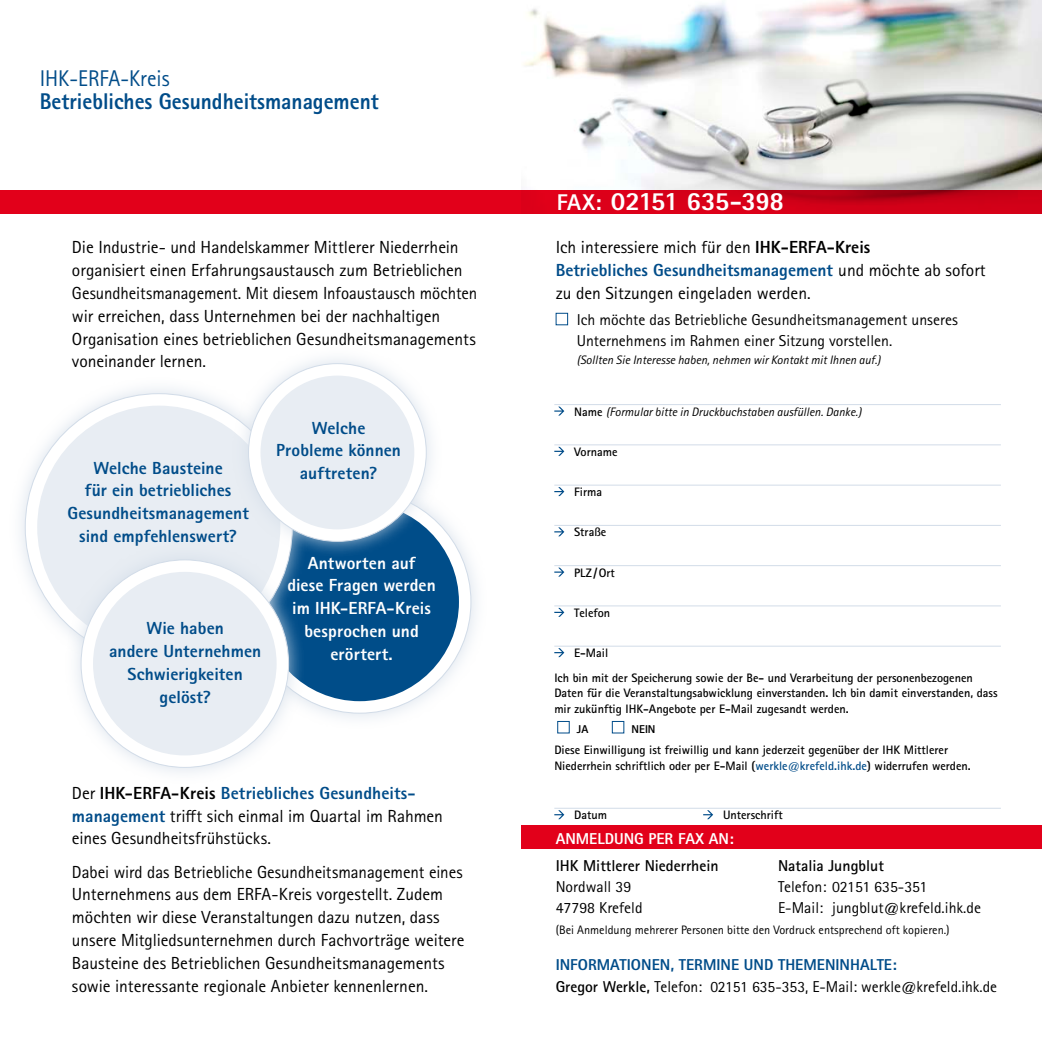
<style>
.page{position:relative;width:1042px;height:1042px;background:#fff}
.page>*{position:absolute;margin:0;border:0;box-sizing:border-box;transform-origin:0 0}
.t1{font:800 26.25px "Rotis Sans Serif Pro";letter-spacing:-.025em;color:#fff}
.t2{font:800 22.75px "Rotis Sans Serif Pro";color:#004c89;scale:.94 1}
.t3{font:22.75px "Rotis Sans Serif Pro";color:#004c89;scale:.94 1}
.t4{font:17.5px/22.8px "Rotis Sans Serif Pro";color:#000}
.t5{font:800 17.5px/22.8px "Rotis Sans Serif Pro";letter-spacing:.005em;color:#004c89;text-align:center}
.t6{font:800 17.5px/22.8px "Rotis Sans Serif Pro";letter-spacing:.005em;color:#fff;text-align:center}
.t7{font:15.75px/21px "Rotis Sans Serif Pro";color:#000}
.t8{font:700 15.75px "Rotis Sans Serif Pro";color:#000}
.t9{font:800 15.75px "Rotis Sans Serif Pro";color:#004c89}
.t10{font:800 15.75px "Rotis Sans Serif Pro";color:#fff}
.t11{font:700 12.25px/15.8px "Rotis Sans Serif Pro";color:#000}
.t12{font:italic 12.25px "Rotis Sans Serif Pro";color:#000}
.t13{font:12.25px "Rotis Sans Serif Pro";color:#000}
.t14{font:800 11.38px "Rotis Sans Serif Pro";color:#000}
.s1{font-size:22.75px}
.s2{font-weight:800}
.s3{font-weight:800;color:#004c89}
.s4{font-weight:700;font-style:normal}
.s5{color:#004c89}
.s6{font-weight:700}
</style>
<div class="page">
<div style="left:521px;top:825px;width:521px;height:24px;background:#e2001a"></div>
<img style="left:521px;top:0;width:521px;height:214px">
<hr style="left:554px;top:404px;width:447px;height:1px;background:#d2dce8">
<svg style="left:554px;top:407px;width:10px;height:8px"></svg>
<hr style="left:554px;top:444px;width:447px;height:1px;background:#d2dce8">
<svg style="left:554px;top:447px;width:10px;height:9px"></svg>
<hr style="left:554px;top:485px;width:447px;height:1px;background:#d2dce8">
<svg style="left:554px;top:487px;width:10px;height:9px"></svg>
<hr style="left:554px;top:525px;width:447px;height:1px;background:#d2dce8">
<svg style="left:554px;top:527px;width:10px;height:9px"></svg>
<hr style="left:554px;top:565px;width:447px;height:1px;background:#d2dce8">
<svg style="left:554px;top:568px;width:10px;height:8px"></svg>
<hr style="left:554px;top:605px;width:447px;height:1px;background:#d2dce8">
<svg style="left:554px;top:608px;width:10px;height:9px"></svg>
<hr style="left:554px;top:646px;width:447px;height:1px;background:#d2dce8">
<svg style="left:554px;top:648px;width:10px;height:9px"></svg>
<div style="left:557px;top:721px;width:13px;height:12px;background:#fff;border:1px solid #004c89"></div>
<div style="left:612px;top:721px;width:12px;height:12px;background:#fff;border:1px solid #004c89"></div>
<hr style="left:554px;top:808px;width:447px;height:1px;background:#d2dce8">
<svg style="left:554px;top:810px;width:10px;height:9px"></svg>
<svg style="left:703px;top:810px;width:10px;height:9px"></svg>
<div style="left:556px;top:313px;width:12px;height:12px;background:#fff;border:1px solid #004c89"></div>
<svg style="left:0;top:190px;width:1042px;height:23px;background:#d80018"></svg>
<div style="left:232px;top:474px;width:256px;height:256px;background:#d2dce8;opacity:.81"></div>
<div style="left:248px;top:491px;width:223px;height:222px;background:#fff;border-radius:50%"></div>
<div style="left:260px;top:503px;width:199px;height:198px;background:#004d89;border-radius:50%"></div>
<div style="left:9px;top:377px;width:300px;height:301px;background:#d2dce8;opacity:.81"></div>
<div style="left:25px;top:394px;width:267px;height:267px;background:#fff;border-radius:50%"></div>
<div style="left:37px;top:406px;width:243px;height:243px;background:#e8edf3;border-radius:50%"></div>
<div style="left:232px;top:347px;width:211px;height:211px;background:#d2dce8;opacity:.81"></div>
<div style="left:248px;top:364px;width:178px;height:177px;background:#fff;border-radius:50%"></div>
<div style="left:260px;top:375px;width:154px;height:154px;background:#e8edf3;border-radius:50%"></div>
<div style="left:65px;top:543px;width:240px;height:241px;background:#d2dce8;opacity:.81"></div>
<div style="left:81px;top:560px;width:208px;height:207px;background:#fff;border-radius:50%"></div>
<div style="left:93px;top:572px;width:184px;height:183px;background:#e8edf3;border-radius:50%"></div>
<h2 class="t3" style="left:40px;top:65px;width:140px">IHK-ERFA-Kreis</h2>
<h2 class="t2" style="left:40px;top:87px;width:362px">Betriebliches Gesundheitsmanagement</h2>
<h1 class="t1" style="left:557px;top:185px;width:229px"><span class="s1">Fax:</span> 02151 635-398</h1>
<p class="t4" style="left:72px;top:236px;width:407px">Die Industrie- und Handelskammer Mittlerer Niederrhein organisiert einen Erfahrungsaustausch zum Betrieblichen Gesundheitsmanagement. Mit diesem Infoaustausch möchten wir erreichen, dass Unternehmen bei der nachhaltigen Organisation eines betrieblichen Gesundheitsmanagements voneinander lernen.</p>
<p class="t4" style="left:556px;top:236px;width:431px">Ich interessiere mich für den <span class="s2">IHK-ERFA-Kreis<br></span><span class="s3">Betriebliches Gesundheitsmanagement</span> und möchte ab sofort zu den Sitzungen eingeladen werden.</p>
<p class="t7" style="left:577px;top:309px;width:383px">Ich möchte das Betriebliche Gesundheitsmanagement unseres<br>Unternehmens im Rahmen einer Sitzung vorstellen.</p>
<p class="t12" style="left:577px;top:352px;width:305px">(Sollten Sie Interesse haben, nehmen wir Kontakt mit Ihnen auf.)</p>
<p class="t5" style="left:67px;top:456px;width:183px">Welche Bausteine<br>für ein betriebliches<br>Gesundheitsmanagement sind empfehlenswert?</p>
<p class="t5" style="left:109px;top:617px;width:154px">Wie haben<br>andere Unternehmen<br>Schwierigkeiten gelöst?</p>
<p class="t5" style="left:276px;top:416px;width:126px">Welche<br>Probleme können auftreten?</p>
<p class="t6" style="left:287px;top:551px;width:150px">Antworten auf<br>diese Fragen werden im IHK-ERFA-Kreis besprochen und erörtert.</p>
<p class="t4" style="left:72px;top:782px;width:373px">Der <span class="s2">IHK-ERFA-Kreis</span> <span class="s3">Betriebliches Gesundheits&shy;management</span> trifft sich einmal im Quartal im Rahmen eines Gesundheitsfrühstücks.</p>
<p class="t4" style="left:72px;top:860px;width:394px">Dabei wird das Betriebliche Gesundheitsmanagement eines Unternehmens aus dem ERFA-Kreis vorgestellt. Zudem möchten wir diese Veranstaltungen dazu nutzen, dass unsere Mitgliedsunternehmen durch Fachvorträge weitere Bausteine des Betrieblichen Gesundheitsmanagements sowie interessante regionale Anbieter kennenlernen.</p>
<p class="t12" style="left:574px;top:404px;width:289px"><span class="s4">Name</span> (Formular bitte in Druckbuchstaben ausfüllen. Danke.)</p>
<p class="t11" style="left:574px;top:444px;width:45px">Vorname</p>
<p class="t11" style="left:574px;top:484px;width:29px">Firma</p>
<p class="t11" style="left:574px;top:524px;width:34px">Straße</p>
<p class="t11" style="left:574px;top:564px;width:42px">PLZ /Ort</p>
<p class="t11" style="left:574px;top:605px;width:38px">Telefon</p>
<p class="t11" style="left:554px;top:640px;width:420px;line-height:24.5px;text-indent:20px">E-Mail<br>Ich bin mit der Speicherung sowie der Be- und Verarbeitung der personenbezogenen</p>
<p class="t11" style="left:554px;top:685px;width:445px">Daten für die Veranstaltungsabwicklung einverstanden. Ich bin damit einverstanden, dass mir zukünftig IHK-Angebote per E-Mail zugesandt werden.</p>
<p class="t14" style="left:577px;top:722px;width:13px">Ja</p>
<p class="t14" style="left:631px;top:722px;width:14px">Nein</p>
<p class="t11" style="left:554px;top:742px;width:418px">Diese Einwilligung ist freiwillig und kann jederzeit gegenüber der IHK Mittlerer<br>Niederrhein schriftlich oder per E-Mail (<span class="s5">werkle@krefeld.ihk.de</span>) widerrufen werden.</p>
<p class="t11" style="left:574px;top:807px;width:34px">Datum</p>
<p class="t11" style="left:723px;top:807px;width:61px">Unterschrift</p>
<p class="t10" style="left:556px;top:829px;width:12px">Anme</p>
<p class="t10" style="left:597px;top:829px;width:138px">ldung Per Fax an:</p>
<p class="t8" style="left:556px;top:855px;width:164px">IHK Mittlerer Niederrhein</p>
<p class="t8" style="left:778px;top:855px;width:107px">Natalia Jungblut</p>
<p class="t7" style="left:556px;top:876px;width:77px">Nordwall 39</p>
<p class="t7" style="left:778px;top:876px;width:151px">Telefon: 02151 635-351</p>
<p class="t7" style="left:556px;top:897px;width:88px">47798 Krefeld</p>
<p class="t7" style="left:778px;top:897px;width:204px">E-Mail: jungblut@krefeld.ihk.de</p>
<p class="t13" style="left:556px;top:922px;width:395px">(Bei Anmeldung mehrerer Personen bitte den Vordruck entsprechend oft kopieren.)</p>
<p class="t9" style="left:556px;top:955px;width:96px">Informationen</p>
<p class="t9" style="left:670px;top:955px;width:19px">, Termine</p>
<p class="t9" style="left:744px;top:955px;width:45px">und Themeninh</p>
<p class="t7" style="left:556px;top:955px;width:443px;text-indent:304px"><span class="s3">alte:<br></span><span class="s6">Gregor Werkle,</span> Telefon: 02151 635-353, E-Mail: werkle@krefeld.ihk.de</p>
</div>
